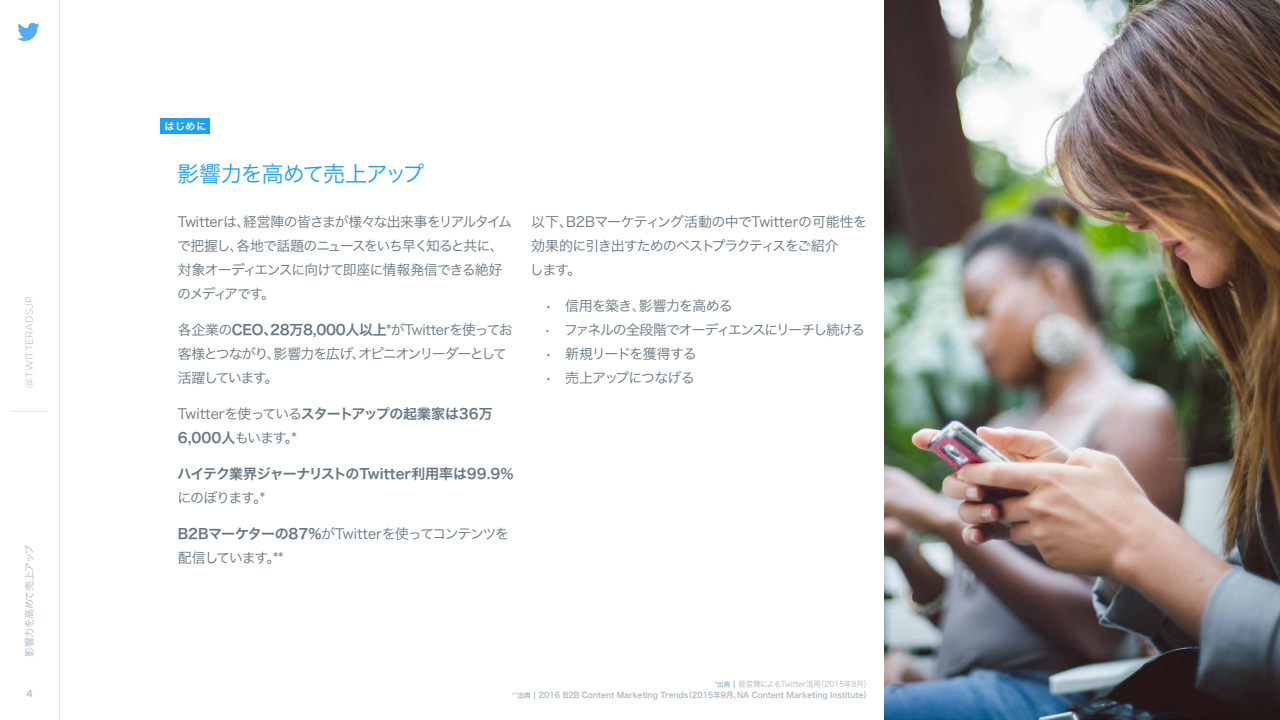
<style>
.page{position:relative;width:1280px;height:720px;background:#fff}
.page>*{position:absolute;margin:0;border:0;box-sizing:border-box;transform-origin:0 0}
.t1{font:22px "Hira Kaku Pro W3";letter-spacing:-.055em;color:#1da1f2}
.t2{font:14px/24px "Hira Kaku Pro W3";letter-spacing:-.07em;color:#667580}
.t3{font:14px/24px "Hira Kaku Pro W3";letter-spacing:-.09em;color:#667580}
.t4{font:14px/24px "Hira Kaku Pro W6";letter-spacing:-.02em;color:#667580}
.t5{font:14px "Hira Kaku Pro W3";letter-spacing:-.05em;color:#667580}
.t6{font:300 10px "Gotham";color:#abb8c2}
.t7{font:10px "Hira Kaku Pro W3";letter-spacing:-.055em;color:#abb8c2}
.t8{font:10px "Hira Kaku Pro W6";color:#f5f8fa}
.t9{font:500 10px "Gotham";color:#aab8c2}
.t10{font:8px "Hira Kaku Pro W6";color:#aab8c2;scale:.94 1}
.t11{font:8px "Hira Kaku Pro W3";color:#aab8c2;scale:.94 1}
.s1{font-family:"Hira Kaku Pro W6"}
.s2{font-family:"Hira Kaku Pro W3"}
.s3{font-family:"Gotham";font-style:italic}
.s4{font-family:"Hira Kaku Pro W6";font-size:7px}
.s5{font-size:7px}
</style>
<div class="page">
<svg style="left:18px;top:23px;width:21px;height:18px"></svg>
<hr style="left:11px;top:411px;width:37px;height:1px;background:#e0e8ed">
<hr style="left:59px;top:0;width:1px;height:720px;background:#e0e8ed">
<div style="left:161px;top:118px;width:49px;height:16px;background:#1da1f2"></div>
<img style="left:885px;top:0;width:395px;height:720px">
<p class="t6" style="left:23px;top:388px;width:93px;rotate:-90deg">@TWITTERADSJP</p>
<p class="t7" style="left:21px;top:657px;width:114px;rotate:-90deg">影響力を高めて売上アップ</p>
<p class="t9" style="left:26px;top:687px;width:8px">4</p>
<p class="t8" style="left:165px;top:117px;width:43px">はじめに</p>
<h1 class="t1" style="left:177px;top:154px;width:248px">影響力を高めて売上アップ</h1>
<p class="t2" style="left:177px;top:209px;width:336px">Twitterは、経営陣の皆さまが様々な出来事をリアルタイムで把握し、各地で話題のニュースをいち早く知ると共に、対象オーディエンスに向けて即座に情報発信できる絶好のメディアです。</p>
<p class="t3" style="left:178px;top:317px;width:337px">各企業の<span class="s1">CEO、28万8,000人以上</span>*がTwitterを使ってお客様とつながり、影響力を広げ、オピニオンリーダーとして活躍しています。</p>
<p class="t4" style="left:178px;top:401px;width:317px"><span class="s2">Twitterを使っている</span>スタートアップの起業家は36万<br>6,000人<span class="s2">もいます。*</span></p>
<p class="t4" style="left:178px;top:461px;width:338px">ハイテク業界ジャーナリストのTwitter利用率は99.9%</p>
<p class="t2" style="left:177px;top:485px;width:91px">にのぼります。*</p>
<p class="t2" style="left:178px;top:521px;width:333px"><span class="s1">B2Bマーケターの87%</span>がTwitterを使ってコンテンツを配信しています。**</p>
<p class="t2" style="left:530px;top:209px;width:339px">以下、B2Bマーケティング活動の中でTwitterの可能性を効果的に引き出すためのベストプラクティスをご紹介<br>します。</p>
<p class="t5" style="left:545px;top:293px;width:189px">• 信用を築き、影響力を高める</p>
<p class="t2" style="left:544px;top:317px;width:322px">• ファネルの全段階でオーディエンスにリーチし続ける</p>
<p class="t3" style="left:545px;top:341px;width:153px">• 新規リードを獲得する</p>
<p class="t2" style="left:545px;top:365px;width:151px">• 売上アップにつなげる</p>
<p class="t11" style="left:714px;top:677px;width:168px"><span class="s3">*</span><span class="s4">出典</span> <span class="s1">|</span> 経営陣によるTwitter活用（2015年8月）</p>
<p class="t10" style="left:511px;top:688px;width:384px"><span class="s3">**</span><span class="s5">出典</span> | 2016 B2B Content Marketing Trends（2015年9月、NA Content Marketing Institute）</p>
</div>
